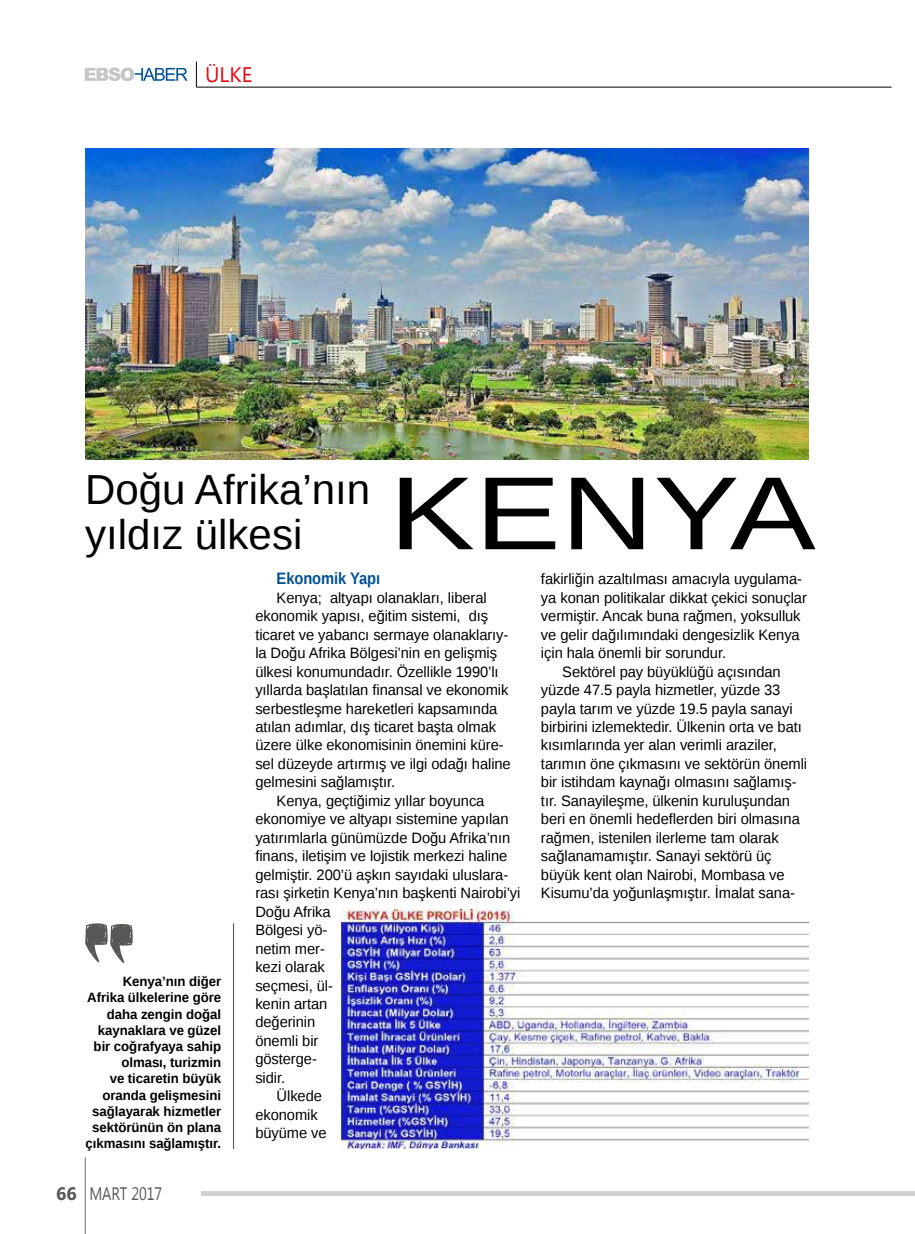
<style>
.page{position:relative;width:915px;height:1234px;background:#fff}
.page>*{position:absolute;margin:0;border:0;box-sizing:border-box;transform-origin:0 0}
.t1{font:103.8px "Liberation Sans";color:#000;scale:1.24 1}
.t2{font:42px/45px "Liberation Sans";color:#000}
.t3{font:21px "Segoe UI";color:#e30613}
.t4{font:18px "Segoe UI";color:#575756;scale:.8 1}
.t5{font:700 16.5px "Liberation Sans";letter-spacing:-.005em;color:#005094;scale:.89 1}
.t6{font:15px "Liberation Sans";letter-spacing:-.005em;color:#000}
.t7{font:700 13.5px/16.2px "Liberation Sans";letter-spacing:-.005em;color:#000;text-align:right}
.s1{font-weight:700}
</style>
<div class="page">
<hr style="left:85px;top:1157px;width:1px;height:76px;background:#706f6f">
<hr style="left:201px;top:1191px;width:713px;height:3px;background:#d0d0d0">
<svg style="left:85px;top:68px;width:103px;height:13px"></svg>
<hr style="left:196px;top:87px;width:695px;height:1px;background:#000">
<svg style="left:196px;top:62px;width:1px;height:25px"></svg>
<svg style="left:85px;top:923px;width:48px;height:39px"></svg>
<hr style="left:233px;top:923px;width:1px;height:225px;background:#575756">
<img style="left:341px;top:909px;width:467px;height:239px">
<img style="left:85px;top:149px;width:723px;height:310px">
<h3 class="t3" style="left:205px;top:59px;width:49px">ÜLKE</h3>
<h2 class="t2" style="left:85px;top:469px;width:286px">Doğu Afrika’nın yıldız ülkesi</h2>
<h1 class="t1" style="left:389px;top:454px;width:345px">KENYA</h1>
<p class="t7" style="left:86px;top:972px;width:137px">Kenya’nın diğer<br>Afrika ülkelerine göre daha zengin doğal kaynaklara ve güzel bir coğrafyaya sahip olması, turizmin<br>ve ticaretin büyük oranda gelişmesini sağlayarak hizmetler sektörünün ön plana çıkmasını sağlamıştır.</p>
<p class="t4" style="left:56px;top:1180px;width:134px"><span class="s1">66</span> MART 2017</p>
<p class="t5" style="left:276px;top:567px;width:118px">Ekonomik Yapı</p>
<p class="t6" style="left:276px;top:589px;width:211px">Kenya; altyapı olanakları, liberal</p>
<p class="t6" style="left:255px;top:607px;width:234px">ekonomik yapısı, eğitim sistemi, dış</p>
<p class="t6" style="left:255px;top:626px;width:254px">ticaret ve yabancı sermaye olanaklarıy-</p>
<p class="t6" style="left:255px;top:644px;width:243px">la Doğu Afrika Bölgesi’nin en gelişmiş</p>
<p class="t6" style="left:255px;top:662px;width:245px">ülkesi konumundadır. Özellikle 1990’lı</p>
<p class="t6" style="left:255px;top:681px;width:254px">yıllarda başlatılan finansal ve ekonomik</p>
<p class="t6" style="left:255px;top:699px;width:243px">serbestleşme hareketleri kapsamında</p>
<p class="t6" style="left:255px;top:718px;width:242px">atılan adımlar, dış ticaret başta olmak</p>
<p class="t6" style="left:255px;top:736px;width:250px">üzere ülke ekonomisinin önemini küre-</p>
<p class="t6" style="left:255px;top:755px;width:257px">sel düzeyde artırmış ve ilgi odağı haline</p>
<p class="t6" style="left:255px;top:773px;width:141px">gelmesini sağlamıştır.</p>
<p class="t6" style="left:276px;top:792px;width:209px">Kenya, geçtiğimiz yıllar boyunca</p>
<p class="t6" style="left:255px;top:810px;width:255px">ekonomiye ve altyapı sistemine yapılan</p>
<p class="t6" style="left:255px;top:829px;width:256px">yatırımlarla günümüzde Doğu Afrika’nın</p>
<p class="t6" style="left:255px;top:847px;width:253px">finans, iletişim ve lojistik merkezi haline</p>
<p class="t6" style="left:255px;top:865px;width:254px">gelmiştir. 200’ü aşkın sayıdaki uluslara-</p>
<p class="t6" style="left:255px;top:884px;width:266px">rası şirketin Kenya’nın başkenti Nairobi’yi</p>
<p class="t6" style="left:255px;top:902px;width:77px">Doğu Afrika</p>
<p class="t6" style="left:255px;top:921px;width:73px">Bölgesi yö-</p>
<p class="t6" style="left:255px;top:939px;width:71px">netim mer-</p>
<p class="t6" style="left:255px;top:958px;width:71px">kezi olarak</p>
<p class="t6" style="left:255px;top:976px;width:79px">seçmesi, ül-</p>
<p class="t6" style="left:255px;top:995px;width:73px">kenin artan</p>
<p class="t6" style="left:255px;top:1013px;width:61px">değerinin</p>
<p class="t6" style="left:255px;top:1031px;width:65px">önemli bir</p>
<p class="t6" style="left:255px;top:1050px;width:63px">gösterge-</p>
<p class="t6" style="left:255px;top:1068px;width:31px">sidir.</p>
<p class="t6" style="left:276px;top:1087px;width:47px">Ülkede</p>
<p class="t6" style="left:255px;top:1105px;width:64px">ekonomik</p>
<p class="t6" style="left:255px;top:1124px;width:73px">büyüme ve</p>
<p class="t6" style="left:541px;top:570px;width:262px">fakirliğin azaltılması amacıyla uygulama-</p>
<p class="t6" style="left:540px;top:589px;width:267px">ya konan politikalar dikkat çekici sonuçlar</p>
<p class="t6" style="left:540px;top:607px;width:261px">vermiştir. Ancak buna rağmen, yoksulluk</p>
<p class="t6" style="left:541px;top:626px;width:260px">ve gelir dağılımındaki dengesizlik Kenya</p>
<p class="t6" style="left:541px;top:644px;width:186px">için hala önemli bir sorundur.</p>
<p class="t6" style="left:562px;top:662px;width:220px">Sektörel pay büyüklüğü açısından</p>
<p class="t6" style="left:541px;top:681px;width:241px">yüzde 47.5 payla hizmetler, yüzde 33</p>
<p class="t6" style="left:541px;top:699px;width:253px">payla tarım ve yüzde 19.5 payla sanayi</p>
<p class="t6" style="left:541px;top:718px;width:262px">birbirini izlemektedir. Ülkenin orta ve batı</p>
<p class="t6" style="left:541px;top:736px;width:237px">kısımlarında yer alan verimli araziler,</p>
<p class="t6" style="left:541px;top:755px;width:267px">tarımın öne çıkmasını ve sektörün önemli</p>
<p class="t6" style="left:541px;top:773px;width:257px">bir istihdam kaynağı olmasını sağlamış-</p>
<p class="t6" style="left:540px;top:792px;width:250px">tır. Sanayileşme, ülkenin kuruluşundan</p>
<p class="t6" style="left:540px;top:810px;width:260px">beri en önemli hedeflerden biri olmasına</p>
<p class="t6" style="left:540px;top:829px;width:239px">rağmen, istenilen ilerleme tam olarak</p>
<p class="t6" style="left:540px;top:847px;width:232px">sağlanamamıştır. Sanayi sektörü üç</p>
<p class="t6" style="left:540px;top:865px;width:245px">büyük kent olan Nairobi, Mombasa ve</p>
<p class="t6" style="left:540px;top:884px;width:255px">Kisumu’da yoğunlaşmıştır. İmalat sana-</p>
</div>
